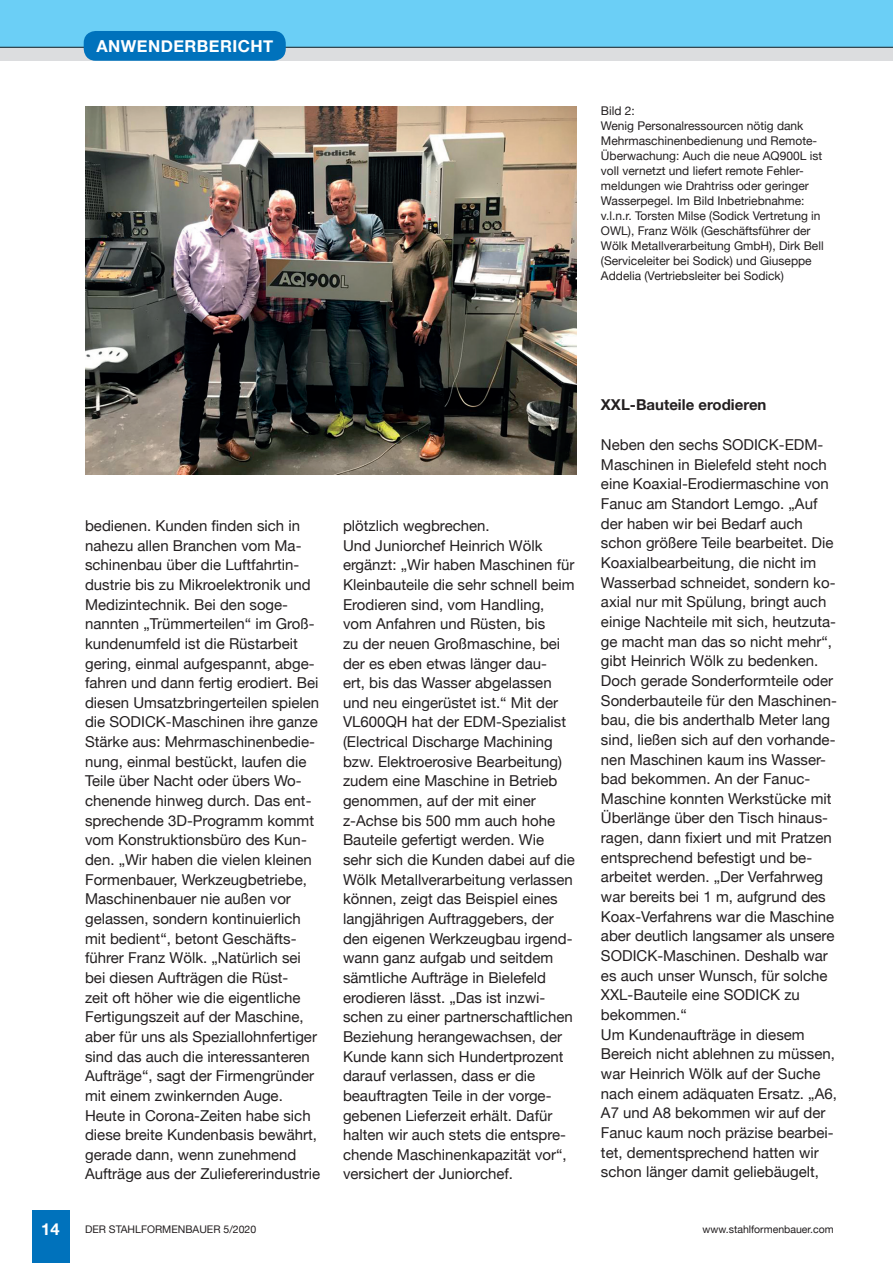
<style>
.page{position:relative;width:893px;height:1263px;background:#fff}
.page>*{position:absolute;margin:0;border:0;box-sizing:border-box;transform-origin:0 0}
.t1{font:700 16.5px "Helvetica Neue";letter-spacing:.03em;color:#fff}
.Fließtext{font:15px/19.6px "Helvetica Neue";color:#231f20}
.Zwischenüberschrift{font:700 15px "Helvetica Neue";color:#231f20}
.Bildunterschrift{font:12px/15px "Helvetica Neue";color:#231f20}
.t2{font:10.5px "Helvetica Neue";color:#231f20}
</style>
<div class="page">
<div style="left:32px;top:1210px;width:37px;height:53px;background:#0072bc"></div>
<div style="left:0;top:47px;width:893px;height:14px;background:#dcdddf"></div>
<div style="left:0;top:0;width:893px;height:47px;background:#6bcff6"></div>
<div style="left:84px;top:31px;width:202px;height:30px;background:#0072bc;border-radius:12px"></div>
<img style="left:85px;top:106px;width:491px;height:369px">
<p class="t1" style="left:96px;top:33px;width:178px">ANWENDERBERICHT</p>
<p class="Bildunterschrift" style="left:601px;top:104px;width:224px">Bild 2:<br>Wenig Personalressourcen nötig dank Mehrmaschinenbedienung und Remote-Überwachung: Auch die neue AQ900L ist voll vernetzt und liefert remote Fehler&shy;meldungen wie Drahtriss oder geringer Wasserpegel. Im Bild Inbetriebnahme: v.l.n.r. Torsten Milse (Sodick Vertretung in OWL), Franz Wölk (Geschäftsführer der Wölk Metallverarbeitung GmbH), Dirk Bell (Serviceleiter bei Sodick) und Giuseppe Addelia (Vertriebsleiter bei Sodick)</p>
<p class="Fließtext" style="left:85px;top:517px;width:237px">bedienen. Kunden finden sich in nahezu allen Branchen vom Ma&shy;schinenbau über die Luftfahrtin&shy;dustrie bis zu Mikroelektronik und Medizintechnik. Bei den soge&shy;nannten „Trümmerteilen“ im Groß&shy;kundenumfeld ist die Rüstarbeit gering, einmal aufgespannt, abge&shy;fahren und dann fertig erodiert. Bei diesen Umsatzbringerteilen spielen die SODICK-Maschinen ihre ganze Stärke aus: Mehrmaschinenbedie&shy;nung, einmal bestückt, laufen die Teile über Nacht oder übers Wo&shy;chenende hinweg durch. Das ent&shy;sprechende 3D-Programm kommt vom Konstruktionsbüro des Kun&shy;den. „Wir haben die vielen kleinen Formenbauer, Werkzeugbetriebe, Maschinenbauer nie außen vor gelassen, sondern kontinuierlich mit bedient“, betont Geschäfts&shy;führer Franz Wölk. „Natürlich sei bei diesen Aufträgen die Rüst-<br>zeit oft höher wie die eigentliche Fertigungszeit auf der Maschine, aber für uns als Speziallohnfertiger sind das auch die interessanteren Aufträge“, sagt der Firmengründer mit einem zwinkernden Auge.<br>Heute in Corona-Zeiten habe sich diese breite Kundenbasis bewährt, gerade dann, wenn zunehmend Aufträge aus der Zuliefererindustrie</p>
<p class="Fließtext" style="left:343px;top:517px;width:148px">plötzlich wegbrechen.</p>
<p class="Fließtext" style="left:343px;top:536px;width:233px">Und Juniorchef Heinrich Wölk ergänzt: „Wir haben Maschinen für<br>Kleinbauteile die sehr schnell beim<br>Erodieren sind, vom Handling, vom Anfahren und Rüsten, bis<br>zu der neuen Großmaschine, bei der es eben etwas länger dau-<br>ert, bis das Wasser abgelassen und neu eingerüstet ist.“ Mit der<br>VL600QH hat der EDM-Spezialist (Electrical Discharge Machining bzw. Elektroerosive Bearbeitung) zudem eine Maschine in Betrieb genommen, auf der mit einer z-Achse bis 500 mm auch hohe<br>Bauteile gefertigt werden. Wie sehr sich die Kunden dabei auf die<br>Wölk Metallverarbeitung verlassen können, zeigt das Beispiel eines langjährigen Auftraggebers, der den eigenen Werkzeugbau irgend&shy;wann ganz aufgab und seitdem sämtliche Aufträge in Bielefeld erodieren lässt. „Das ist inzwi&shy;schen zu einer partnerschaftlichen<br>Beziehung herangewachsen, der<br>Kunde kann sich Hundertprozent darauf verlassen, dass er die beauftragten Teile in der vorge&shy;gebenen Lieferzeit erhält. Dafür halten wir auch stets die entspre&shy;chende Maschinenkapazität vor“, versichert der Juniorchef.</p>
<p class="t1" style="left:41px;top:1216px;width:20px">14</p>
<p class="t2" style="left:85px;top:1221px;width:173px">DER STAHLFORMENBAUER 5/2020</p>
<p class="Zwischenüberschrift" style="left:601px;top:393px;width:167px">XXL-Bauteile erodieren</p>
<p class="Fließtext" style="left:601px;top:436px;width:237px">Neben den sechs SODICK--EDM-<br>Maschinen in Bielefeld steht noch eine Koaxial-Erodiermaschine von<br>Fanuc am Standort Lemgo. „Auf der haben wir bei Bedarf auch schon größere Teile bearbeitet. Die<br>Koaxialbearbeitung, die nicht im<br>Wasserbad schneidet, sondern ko&shy;axial nur mit Spülung, bringt auch einige Nachteile mit sich, heutzuta&shy;ge macht man das so nicht mehr“, gibt Heinrich Wölk zu bedenken.<br>Doch gerade Sonderformteile oder<br>Sonderbauteile für den Maschinen&shy;bau, die bis anderthalb Meter lang sind, ließen sich auf den vorhande&shy;nen Maschinen kaum ins Wasser&shy;bad bekommen. An der Fanuc-<br>Maschine konnten Werkstücke mit<br>Überlänge über den Tisch hinaus&shy;ragen, dann fixiert und mit Pratzen entsprechend befestigt und be&shy;arbeitet werden. „Der Verfahrweg war bereits bei 1 m, aufgrund des<br>Koax-Verfahrens war die Maschine aber deutlich langsamer als unsere<br>SODICK-Maschinen. Deshalb war es auch unser Wunsch, für solche<br>XXL-Bauteile eine SODICK zu bekommen.“</p>
<p class="Fließtext" style="left:601px;top:1025px;width:237px">Um Kundenaufträge in diesem<br>Bereich nicht ablehnen zu müssen, war Heinrich Wölk auf der Suche nach einem adäquaten Ersatz. „A6,<br>A7 und A8 bekommen wir auf der<br>Fanuc kaum noch präzise bearbei&shy;tet, dementsprechend hatten wir schon länger damit geliebäugelt,</p>
<p class="t2" style="left:703px;top:1221px;width:133px">www.stahlformenbauer.com</p>
</div>
